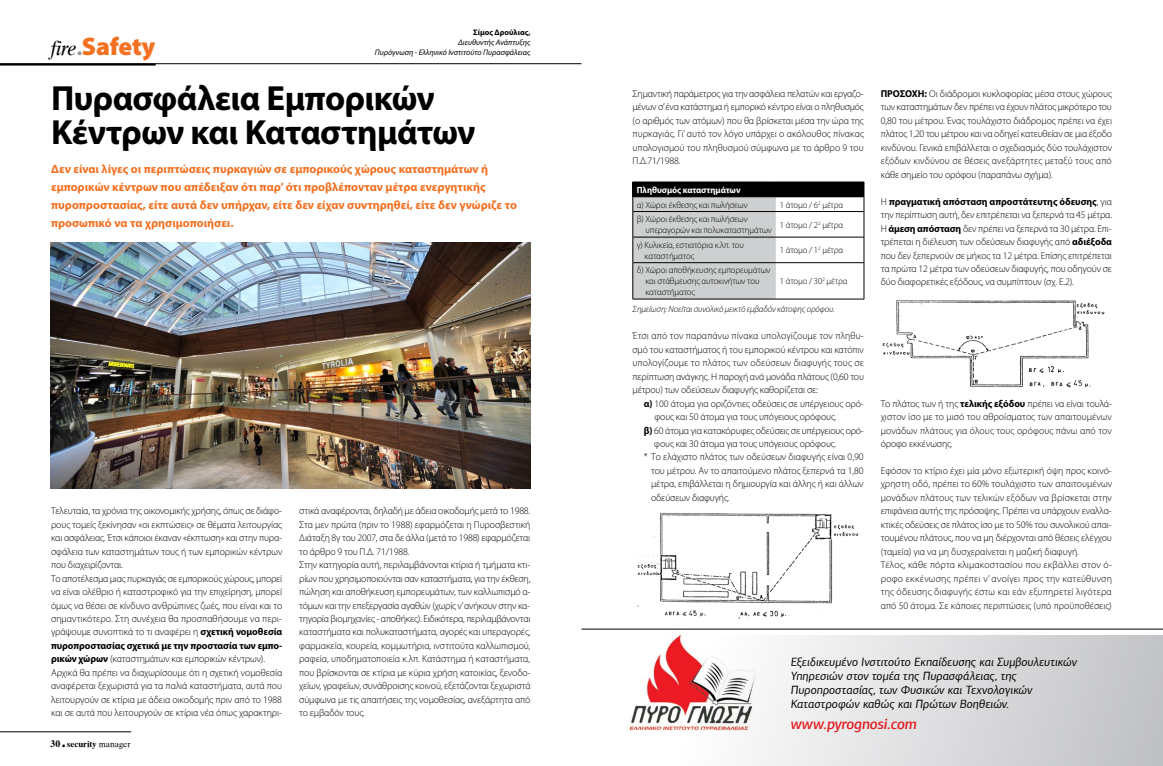
<style>
.page{position:relative;width:1163px;height:766px;background:#fff}
.page>*{position:absolute;margin:0;border:0;box-sizing:border-box;transform-origin:0 0}
.t1{font:700 35px/34px "Myriad Pro";letter-spacing:-.02em;color:#000}
.t2{font:900 25.4px "Myriad Pro";letter-spacing:-.01em;color:#f37021}
.t3{font:italic 500 15px "PF Agora Sans Pro";letter-spacing:-.015em;color:#e11b22}
.t4{font:700 12px/18px "Myriad Pro";color:#f37021}
.t5{font:italic 12px/14px "PF Agora Sans Pro";letter-spacing:.005em;color:#000}
.t6{font:300 10px/13.5px "Myriad Pro";letter-spacing:-.01em;color:#000;text-align:justify}
.t7{font:300 9px/10.8px "Myriad Pro";letter-spacing:-.01em;color:#000}
.t8{font:italic 300 9px "Myriad Pro";letter-spacing:-.01em;color:#000}
.t9{font:700 9px "Myriad Pro";letter-spacing:-.01em;color:#fff}
.t10{font:9px "UB Times Bold";color:#000}
.t11{font:italic 8px/10px "Myriad Pro";color:#000;text-align:right}
.t12{font:700 8px "Myriad Pro";color:#000}
.s1{font-family:"UB Times Italic";font-weight:400;font-size:21px;color:#000}
.s2{font-size:18.8px;color:#939598}
.s3{font-weight:700}
.s4{font-size:10px}
.s5{font-size:16px}
.s6{font-family:"UB Times"}
</style>
<div class="page">
<hr style="left:0;top:731px;width:131px;height:1px;background:#000">
<hr style="left:0;top:63px;width:581px;height:1px;background:#000">
<hr style="left:0;top:64px;width:156px;height:2px;background:#000">
<img style="left:51px;top:242px;width:479px;height:246px">
<div style="left:632px;top:182px;width:231px;height:15px;background:#000"></div>
<hr style="left:775px;top:211px;width:89px;height:1px;background:#000">
<svg style="left:632px;top:196px;width:143px;height:103px;background:#c4c6c7"></svg>
<hr style="left:775px;top:237px;width:89px;height:1px;background:#000">
<svg style="left:863px;top:182px;width:1px;height:80px"></svg>
<hr style="left:632px;top:262px;width:143px;height:1px;background:#000">
<hr style="left:632px;top:263px;width:1px;height:36px;background:#000">
<hr style="left:775px;top:262px;width:89px;height:1px;background:#000">
<hr style="left:863px;top:263px;width:1px;height:36px;background:#000">
<hr style="left:632px;top:299px;width:143px;height:1px;background:#000">
<hr style="left:775px;top:299px;width:89px;height:1px;background:#000">
<div style="left:584px;top:635px;width:578px;height:130px;background:linear-gradient(to right,#fff,#c3c4c7)"></div>
<img style="left:626px;top:634px;width:136px;height:103px">
<hr style="left:581px;top:628px;width:581px;height:1px;background:#000">
<img style="left:637px;top:511px;width:222px;height:108px">
<img style="left:882px;top:300px;width:223px;height:88px">
<h2 class="t2" style="left:51px;top:29px;width:106px"><span class="s1">fire</span><span class="s2">.</span>Safety</h2>
<p class="t12" style="left:473px;top:27px;width:59px">Σίμος Δρούλιας,</p>
<p class="t11" style="left:375px;top:37px;width:157px">Διευθυντής Ανάπτυξης<br>Πυρόγνωση - Ελληνικό Ινστιτούτο Πυρασφάλειας</p>
<h1 class="t1" style="left:51px;top:80px;width:425px">Πυρασφάλεια Εμπορικών<br>Κέντρων και Καταστημάτων</h1>
<p class="t4" style="left:51px;top:160px;width:467px">Δεν είναι λίγες οι περιπτώσεις πυρκαγιών σε εμπορικούς χώρους καταστημάτων ή εμπορικών κέντρων που απέδειξαν ότι παρ’ ότι προβλέπονταν μέτρα ενεργητικής πυροπροστασίας, είτε αυτά δεν υπήρχαν, είτε δεν είχαν συντηρηθεί, είτε δεν γνώριζε το προσωπικό να τα χρησιμοποιήσει.</p>
<p class="t6" style="left:51px;top:504px;width:233px;text-align:left">Τελευταία, τα χρόνια της οικονομικής χρήσης, όπως σε διάφο&shy;ρους τομείς ξεκίνησαν «οι εκπτώσεις» σε θέματα λειτουργίας και ασφάλειας. Έτσι κάποιοι έκαναν «έκπτωση» και στην πυρα&shy;σφάλεια των καταστημάτων τους ή των εμπορικών κέντρων που διαχειρίζονται.<br>Το αποτέλεσμα μιας πυρκαγιάς σε εμπορικούς χώρους, μπορεί να είναι ολέθριο ή καταστροφικό για την επιχείρηση, μπορεί όμως να θέσει σε κίνδυνο ανθρώπινες ζωές, που είναι και το σημαντικότερο. Στη συνέχεια θα προσπαθήσουμε να περι&shy;γράψουμε συνοπτικά το τι αναφέρει η <span class="s3">σχετική νομοθεσία πυροπροστασίας σχετικά με την προστασία των εμπο&shy;ρικών χώρων</span> (καταστημάτων και εμπορικών κέντρων).<br>Αρχικά θα πρέπει να διαχωρίσουμε ότι η σχετική νομοθεσία αναφέρεται ξεχωριστά για τα παλιά καταστήματα, αυτά που λειτουργούν σε κτίρια με άδεια οικοδομής πριν από το 1988 και σε αυτά που λειτουργούν σε κτίρια νέα όπως χαρακτηρι-</p>
<p class="t10" style="left:51px;top:738px;width:82px"><span class="s4">30</span> <span class="s5">.</span> security <span class="s6">manager</span></p>
<p class="t6" style="left:299px;top:504px;width:233px;text-align:left">στικά αναφέρονται, δηλαδή με άδεια οικοδομής μετά το 1988.<br>Στα μεν πρώτα (πριν το 1988) εφαρμόζεται η Πυροσβεστική Διάταξη 8γ του 2007, στα δε άλλα (μετά το 1988) εφαρμόζεται το άρθρο 9 του Π.Δ. 71/1988.<br>Στην κατηγορία αυτή, περιλαμβάνονται κτίρια ή τμήματα κτι&shy;ρίων που χρησιμοποιούνται σαν καταστήματα, για την έκθεση, πώληση και αποθήκευση εμπορευμάτων, των καλλωπισμό α&shy;τόμων και την επεξεργασία αγαθών (χωρίς ν’ ανήκουν στην κα&shy;τηγορία βιομηχανίες - αποθήκες). Ειδικότερα, περιλαμβάνονται καταστήματα και πολυκαταστήματα, αγορές και υπεραγορές, φαρμακεία, κουρεία, κομμωτήρια, ινστιτούτα καλλωπισμού, ραφεία, υποδηματοποιεία κ.λπ. Κατάστημα ή καταστήματα, που βρίσκονται σε κτίρια με κύρια χρήση κατοικίας, ξενοδο&shy;χείων, γραφείων, συνάθροισης κοινού, εξετάζονται ξεχωριστά σύμφωνα με τις απαιτήσεις της νομοθεσίας, ανεξάρτητα από το εμβαδόν τους.</p>
<p class="t6" style="left:632px;top:87px;width:233px">Σημαντική παράμετρος για την ασφάλεια πελατών και εργαζο&shy;μένων σ’ ένα κατάστημα ή εμπορικό κέντρο είναι ο πληθυσμός (ο αριθμός των ατόμων) που θα βρίσκεται μέσα την ώρα της πυρκαγιάς. Γι’ αυτό τον λόγο υπάρχει ο ακόλουθος πίνακας υπολογισμού του πληθυσμού σύμφωνα με το άρθρο 9 του Π.Δ.71/1988.</p>
<p class="t9" style="left:636px;top:184px;width:105px">Πληθυσμός καταστημάτων</p>
<p class="t7" style="left:636px;top:199px;width:112px">α) Χώροι έκθεσης και πωλήσεων</p>
<p class="t7" style="left:779px;top:199px;width:65px">1 άτομο / 6<sup>2</sup> μέτρα</p>
<p class="t7" style="left:645px;top:214px;width:128px;text-indent:-9px">β) Χώροι έκθεσης και πωλήσεων υπεραγορών και πολυκαταστημάτων</p>
<p class="t7" style="left:779px;top:219px;width:65px">1 άτομο / 2<sup>2</sup> μέτρα</p>
<p class="t7" style="left:644px;top:239px;width:101px;text-indent:-8px">γ) Κυλικεία, εστιατόρια κ.λπ. του καταστήματος</p>
<p class="t7" style="left:779px;top:245px;width:65px">1 άτομο / 1<sup>2</sup> μέτρα</p>
<p class="t7" style="left:645px;top:265px;width:127px;text-indent:-9px">δ) Χώροι αποθήκευσης εμπορευμάτων και στάθμευσης αυτοκινήτων του καταστήματος</p>
<p class="t7" style="left:779px;top:276px;width:69px">1 άτομο / 30<sup>2</sup> μέτρα</p>
<p class="t8" style="left:632px;top:304px;width:204px">Σημείωση: Νοείται συνολικό μεικτό εμβαδόν κάτοψης ορόφου.</p>
<p class="t6" style="left:632px;top:329px;width:233px">Έτσι από τον παραπάνω πίνακα υπολογίζουμε τον πληθυ&shy;σμό του καταστήματος ή του εμπορικού κέντρου και κατόπιν υπολογίζουμε το πλάτος των οδεύσεων διαφυγής τους σε περίπτωση ανάγκης. Η παροχή ανά μονάδα πλάτους (0,60 του μέτρου) των οδεύσεων διαφυγής καθορίζεται σε:</p>
<p class="t6" style="left:643px;top:396px;width:221px"><span class="s3">α)</span> 100 άτομα για οριζόντιες οδεύσεις σε υπέργειους ορό-</p>
<p class="t6" style="left:654px;top:410px;width:183px">φους και 50 άτομα για τους υπόγειους ορόφους.</p>
<p class="t6" style="left:643px;top:423px;width:221px"><span class="s3">β)</span> 60 άτομα για κατακόρυφες οδεύσεις σε υπέργειους ορό-</p>
<p class="t6" style="left:654px;top:436px;width:183px">φους και 30 άτομα για τους υπόγειους ορόφους.</p>
<p class="t6" style="left:643px;top:450px;width:221px">* Το ελάχιστο πλάτος των οδεύσεων διαφυγής είναι 0,90</p>
<p class="t6" style="left:651px;top:463px;width:214px">του μέτρου. Αν το απαιτούμενο πλάτος ξεπερνά τα 1,80</p>
<p class="t6" style="left:651px;top:477px;width:214px">μέτρα, επιβάλλεται η δημιουργία και άλλης ή και άλλων</p>
<p class="t6" style="left:651px;top:490px;width:80px">οδεύσεων διαφυγής.</p>
<p class="t6" style="left:880px;top:87px;width:233px"><span class="s3">ΠΡΟΣΟΧΗ:</span> Οι διάδρομοι κυκλοφορίας μέσα στους χώρους των καταστημάτων δεν πρέπει να έχουν πλάτος μικρότερο του 0,80 του μέτρου. Ένας τουλάχιστο διάδρομος πρέπει να έχει πλάτος 1,20 του μέτρου και να οδηγεί κατευθείαν σε μια έξοδο κινδύνου. Γενικά επιβάλλεται ο σχεδιασμός δύο τουλάχιστον εξόδων κινδύνου σε θέσεις ανεξάρτητες μεταξύ τους από κάθε σημείο του ορόφου (παραπάνω σχήμα).</p>
<p class="t6" style="left:880px;top:194px;width:233px">Η <span class="s3">πραγματική απόσταση απροστάτευτης όδευσης</span>, για την περίπτωση αυτή, δεν επιτρέπεται να ξεπερνά τα 45 μέτρα.<br>Η <span class="s3">άμεση απόσταση</span> δεν πρέπει να ξεπερνά τα 30 μέτρα. Επι&shy;τρέπεται η διέλευση των οδεύσεων διαφυγής από <span class="s3">αδιέξοδα </span>που δεν ξεπερνούν σε μήκος τα 12 μέτρα. Επίσης επιτρέπεται τα πρώτα 12 μέτρα των οδεύσεων διαφυγής, που οδηγούν σε δύο διαφορετικές εξόδους, να συμπίπτουν (σχ. Ε.2).</p>
<p class="t6" style="left:880px;top:396px;width:233px">Το πλάτος των ή της <span class="s3">τελικής εξόδου</span> πρέπει να είναι τουλά&shy;χιστον ίσο με το μισό του αθροίσματος των απαιτουμένων μονάδων πλάτους για όλους τους ορόφους πάνω από τον όροφο εκκένωσης.</p>
<p class="t6" style="left:880px;top:463px;width:233px;text-align:left">Εφόσον το κτίριο έχει μία μόνο εξωτερική όψη προς κοινό&shy;χρηστη οδό, πρέπει το 60% τουλάχιστο των απαιτουμένων μονάδων πλάτους των τελικών εξόδων να βρίσκεται στην επιφάνεια αυτής της πρόσοψης. Πρέπει να υπάρχουν εναλλα&shy;κτικές οδεύσεις σε πλάτος ίσο με το 50% του συνολικού απαι&shy;τουμένου πλάτους, που να μη διέρχονται από θέσεις ελέγχου (ταμεία) για να μη δυσχεραίνεται η μαζική διαφυγή.<br>Τέλος, κάθε πόρτα κλιμακοστασίου που εκβάλλει στον ό&shy;ροφο εκκένωσης πρέπει ν’ ανοίγει προς την κατεύθυνση της όδευσης διαφυγής έστω και εάν εξυπηρετεί λιγότερα από 50 άτομα. Σε κάποιες περιπτώσεις (υπό προϋποθέσεις)</p>
<p class="t5" style="left:790px;top:654px;width:288px">Εξειδικευμένο Ινστιτούτο Εκπαίδευσης και Συμβουλευτικών Υπηρεσιών στον τομέα της Πυρασφάλειας, της Πυροπροστασίας, των Φυσικών και Τεχνολογικών Καταστροφών καθώς και Πρώτων Βοηθειών.</p>
<h3 class="t3" style="left:790px;top:714px;width:128px">www.pyrognosi.com</h3>
</div>
